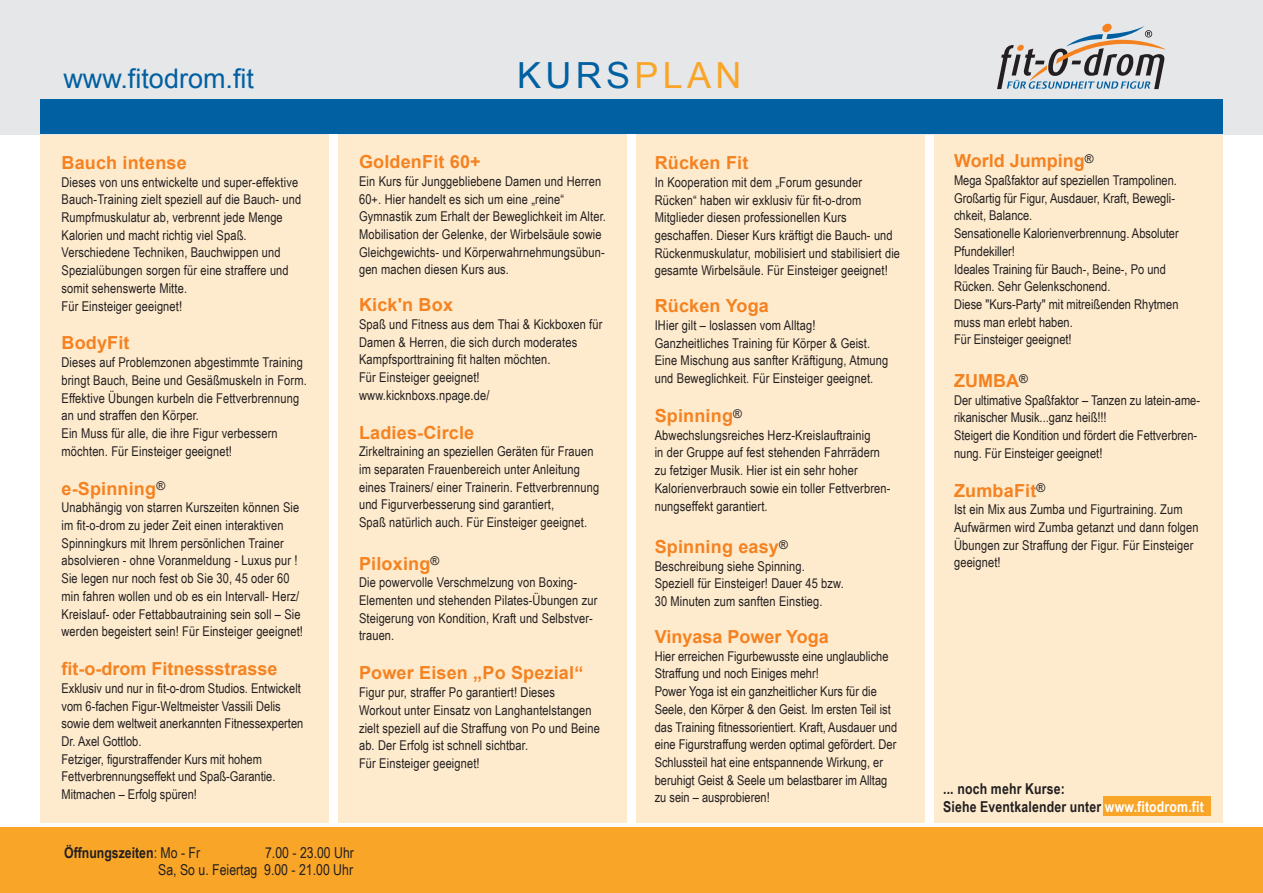
<style>
.page{position:relative;width:1263px;height:893px;background:#fff}
.page>*{position:absolute;margin:0;border:0;box-sizing:border-box;transform-origin:0 0}
.t1{font:36px "Arial";letter-spacing:.12em;color:#0160a1}
.t2{font:27px "Arial";color:#0160a1}
.t3{font:700 18px "Arial";letter-spacing:.01em;color:#f58220}
.t4{font:700 15px/18px "Arial Narrow";letter-spacing:.01em;color:#231f20}
.t5{font:15px/16.5px "Arial Narrow";color:#231f20;text-align:right}
.t6{font:13.5px/17.7px "Arial Narrow";letter-spacing:.01em;color:#231f20}
.s1{color:#f9a628}
.s2{font-weight:400}
.s3{color:#fff}
</style>
<div class="page">
<div style="left:40px;top:99px;width:1183px;height:723px;background:#feebce"></div>
<div style="left:925px;top:128px;width:8px;height:702px;background:#fff"></div>
<div style="left:0;top:0;width:1263px;height:134px;background:#e6e7e9"></div>
<div style="left:329px;top:127px;width:9px;height:702px;background:#fff"></div>
<svg style="left:997px;top:24px;width:169px;height:65px"></svg>
<div style="left:627px;top:125px;width:9px;height:701px;background:#fff"></div>
<div style="left:40px;top:100px;width:1183px;height:34px;background:#0160a1"></div>
<div style="left:1103px;top:796px;width:108px;height:20px;background:#f9a628"></div>
<div style="left:0;top:827px;width:1263px;height:66px;background:#f9a628"></div>
<h2 class="t2" style="left:63px;top:61px;width:192px">www.fitodrom.fit</h2>
<h3 class="t3" style="left:62px;top:151px;width:127px">Bauch intense</h3>
<p class="t6" style="left:62px;top:172px;width:241px">Dieses von uns entwickelte und super-effektive Bauch-Training zielt speziell auf die Bauch- und Rumpfmuskulatur ab, verbrennt jede Menge Kalorien und macht richtig viel Spaß.<br>Verschiedene Techniken, Bauchwippen und Spezialübungen sorgen für eine straffere und somit sehenswerte Mitte.<br>Für Einsteiger geeignet!</p>
<h3 class="t3" style="left:62px;top:331px;width:70px">BodyFit</h3>
<p class="t6" style="left:62px;top:353px;width:247px">Dieses auf Problemzonen abgestimmte Training bringt Bauch, Beine und Gesäßmuskeln in Form.<br>Effektive Übungen kurbeln die Fettverbrennung an und straffen den Körper.<br>Ein Muss für alle, die ihre Figur verbessern möchten. Für Einsteiger geeignet!</p>
<h3 class="t3" style="left:62px;top:476px;width:105px">e-Spinning<sup>®</sup></h3>
<p class="t6" style="left:62px;top:498px;width:243px">Unabhängig von starren Kurszeiten können Sie im fit-o-drom zu jeder Zeit einen interaktiven Spinningkurs mit Ihrem persönlichen Trainer absolvieren - ohne Voranmeldung - Luxus pur !<br>Sie legen nur noch fest ob Sie 30, 45 oder 60 min fahren wollen und ob es ein Intervall- Herz/ Kreislauf- oder Fettabbautraining sein soll – Sie werden begeistert sein! Für Einsteiger geeignet!</p>
<h3 class="t3" style="left:62px;top:657px;width:218px">fit-o-drom Fitnessstrasse</h3>
<p class="t6" style="left:62px;top:679px;width:243px">Exklusiv und nur in fit-o-drom Studios. Entwickelt vom 6-fachen Figur-Weltmeister Vassili Delis sowie dem weltweit anerkannten Fitnessexperten Dr. Axel Gottlob.<br>Fetziger, figurstraffender Kurs mit hohem Fettverbrennungseffekt und Spaß-Garantie.<br>Mitmachen – Erfolg spüren!</p>
<h1 class="t1" style="left:517px;top:51px;width:226px">KURS<span class="s1">PLAN</span></h1>
<h3 class="t3" style="left:359px;top:150px;width:123px">GoldenFit 60+</h3>
<p class="t6" style="left:359px;top:172px;width:248px">Ein Kurs für Junggebliebene Damen und Herren 60+. Hier handelt es sich um eine „reine“ Gymnastik zum Erhalt der Beweglichkeit im Alter.<br>Mobilisation der Gelenke, der Wirbelsäule sowie Gleichgewichts- und Körperwahrnehmungsübun&shy;gen machen diesen Kurs aus.</p>
<h3 class="t3" style="left:359px;top:293px;width:95px">Kick'n Box</h3>
<p class="t6" style="left:359px;top:315px;width:245px">Spaß und Fitness aus dem Thai &amp; Kickboxen für Damen &amp; Herren, die sich durch moderates Kampfsporttraining fit halten möchten.<br>Für Einsteiger geeignet! www.kicknboxs.npage.de/</p>
<h3 class="t3" style="left:359px;top:420px;width:117px">Ladies-Circle</h3>
<p class="t6" style="left:359px;top:442px;width:242px">Zirkeltraining an speziellen Geräten für Frauen im separaten Frauenbereich unter Anleitung eines Trainers/ einer Trainerin. Fettverbrennung und Figurverbesserung sind garantiert,<br>Spaß natürlich auch. Für Einsteiger geeignet.</p>
<h3 class="t3" style="left:359px;top:551px;width:82px">Piloxing<sup>®</sup></h3>
<p class="t6" style="left:359px;top:573px;width:240px">Die powervolle Verschmelzung von Boxing-Elementen und stehenden Pilates-Übungen zur Steigerung von Kondition, Kraft und Selbstver&shy;trauen.</p>
<h3 class="t3" style="left:359px;top:661px;width:226px">Power Eisen „Po Spezial“</h3>
<p class="t6" style="left:359px;top:683px;width:242px">Figur pur, straffer Po garantiert! Dieses Workout unter Einsatz von Langhantelstangen zielt speziell auf die Straffung von Po und Beine ab. Der Erfolg ist schnell sichtbar.<br>Für Einsteiger geeignet!</p>
<h3 class="t3" style="left:655px;top:151px;width:95px">Rücken Fit</h3>
<p class="t6" style="left:655px;top:173px;width:247px">In Kooperation mit dem „Forum gesunder Rücken“ haben wir exklusiv für fit-o-drom Mitglieder diesen professionellen Kurs geschaffen. Dieser Kurs kräftigt die Bauch- und Rückenmuskulatur, mobilisiert und stabilisiert die gesamte Wirbelsäule. Für Einsteiger geeignet!</p>
<h3 class="t3" style="left:655px;top:294px;width:116px">Rücken Yoga</h3>
<p class="t6" style="left:655px;top:316px;width:235px">IHier gilt – loslassen vom Alltag!<br>Ganzheitliches Training für Körper &amp; Geist.<br>Eine Mischung aus sanfter Kräftigung, Atmung und Beweglichkeit. Für Einsteiger geeignet.</p>
<h3 class="t3" style="left:655px;top:404px;width:89px">Spinning<sup>®</sup></h3>
<p class="t6" style="left:655px;top:426px;width:237px">Abwechslungsreiches Herz-Kreislauftrainig<br>in der Gruppe auf fest stehenden Fahrrädern zu fetziger Musik. Hier ist ein sehr hoher Kalorienverbrauch sowie ein toller Fettverbren&shy;nungseffekt garantiert.</p>
<h3 class="t3" style="left:655px;top:535px;width:135px">Spinning easy<sup>®</sup></h3>
<p class="t6" style="left:655px;top:557px;width:190px">Beschreibung siehe Spinning.<br>Speziell für Einsteiger! Dauer 45 bzw.<br>30 Minuten zum sanften Einstieg.</p>
<h3 class="t3" style="left:655px;top:625px;width:176px">Vinyasa Power Yoga</h3>
<p class="t6" style="left:655px;top:647px;width:244px">Hier erreichen Figurbewusste eine unglaubliche Straffung und noch Einiges mehr!<br>Power Yoga ist ein ganzheitlicher Kurs für die Seele, den Körper &amp; den Geist. Im ersten Teil ist das Training fitnessorientiert. Kraft, Ausdauer und eine Figurstraffung werden optimal gefördert. Der Schlussteil hat eine entspannende Wirkung, er beruhigt Geist &amp; Seele um belastbarer im Alltag zu sein – ausprobieren!</p>
<p class="t4" style="left:64px;top:844px;width:137px">Öffnungszeiten<span class="s2">: Mo - Fr</span></p>
<p class="t5" style="left:158px;top:844px;width:197px">7.00 - 23.00 Uhr<br>Sa, So u. Feiertag 9.00 - 21.00 Uhr</p>
<h3 class="t3" style="left:954px;top:149px;width:141px">World Jumping<sup>®</sup></h3>
<p class="t6" style="left:954px;top:171px;width:226px">Mega Spaßfaktor auf speziellen Trampolinen.<br>Großartig für Figur, Ausdauer, Kraft, Bewegli&shy;chkeit, Balance.<br>Sensationelle Kalorienverbrennung. Absoluter Pfundekiller!<br>Ideales Training für Bauch-, Beine-, Po und Rücken. Sehr Gelenkschonend.<br>Diese "Kurs-Party" mit mitreißenden Rhytmen muss man erlebt haben.<br>Für Einsteiger geeignet!</p>
<h3 class="t3" style="left:954px;top:369px;width:75px">ZUMBA<sup>®</sup></h3>
<p class="t6" style="left:954px;top:390px;width:247px">Der ultimative Spaßfaktor – Tanzen zu latein-ame&shy;rikanischer Musik...ganz heiß!!!<br>Steigert die Kondition und fördert die Fettverbren&shy;nung. Für Einsteiger geeignet!</p>
<h3 class="t3" style="left:954px;top:478px;width:93px">ZumbaFit<sup>®</sup></h3>
<p class="t6" style="left:954px;top:500px;width:246px">Ist ein Mix aus Zumba und Figurtraining. Zum Aufwärmen wird Zumba getanzt und dann folgen Übungen zur Straffung der Figur. Für Einsteiger geeignet!</p>
<p class="t4" style="left:943px;top:779px;width:262px">... noch mehr Kurse:<br>Siehe Eventkalender unter <span class="s3">www.fitodrom.fit</span></p>
</div>
